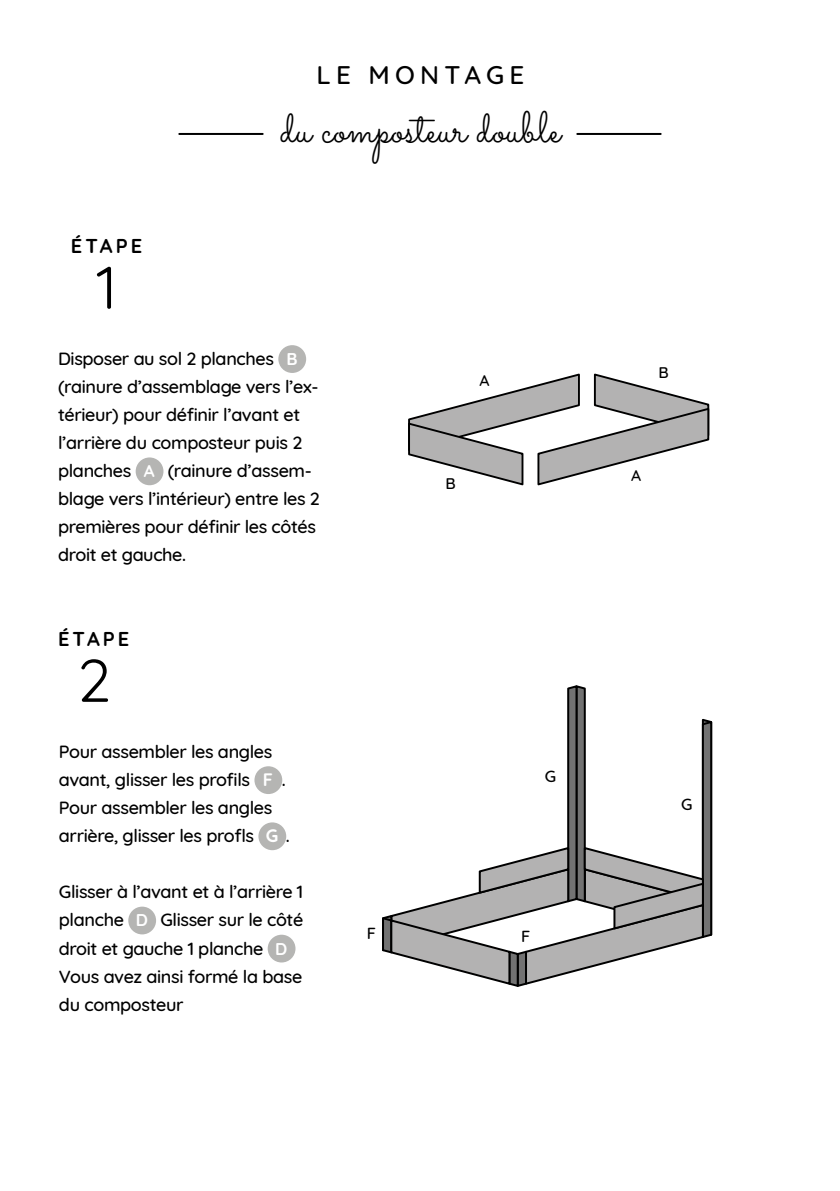
<style>
.page{position:relative;width:840px;height:1191px;background:#fff}
.page>*{position:absolute;margin:0;border:0;box-sizing:border-box;transform-origin:0 0}
.t1{font:60px "Quicksand";color:#000}
.t2{font:44px "Sacramento";color:#000}
.t3{font:500 26px "Quicksand";letter-spacing:.2em;color:#000}
.t4{font:700 20px "Quicksand";letter-spacing:.15em;color:#000}
.t5{font:500 18px/28px "Quicksand";letter-spacing:-.02em;color:#000}
.t6{font:500 16.4px "Quicksand";color:#000}
.t7{font:500 15.8px "Quicksand";color:#000}
.s1{font-weight:700;font-size:17px;color:#fff}
.s2{font-weight:700;color:#fff}
</style>
<div class="page">
<svg style="left:408px;top:373px;width:302px;height:113px"></svg>
<svg style="left:382px;top:685px;width:331px;height:302px"></svg>
<div style="left:254px;top:766px;width:28px;height:28px;background:#b5b5b3;border-radius:50%"></div>
<div style="left:258px;top:822px;width:28px;height:28px;background:#b5b5b3;border-radius:50%"></div>
<div style="left:128px;top:906px;width:28px;height:28px;background:#b5b5b3;border-radius:50%"></div>
<div style="left:267px;top:934px;width:28px;height:28px;background:#b5b5b3;border-radius:50%"></div>
<div style="left:278px;top:345px;width:28px;height:28px;background:#b5b5b3;border-radius:50%"></div>
<div style="left:136px;top:457px;width:27px;height:28px;background:#b5b5b3;border-radius:50%"></div>
<hr style="left:179px;top:133px;width:83px;height:2px;background:#000">
<hr style="left:577px;top:133px;width:83px;height:2px;background:#000">
<p class="t4" style="left:71px;top:229px;width:73px">ÉTAPE</p>
<h1 class="t1" style="left:97px;top:241px;width:21px">1</h1>
<h3 class="t3" style="left:316px;top:54px;width:209px">LE MONTAGE</h3>
<h2 class="t2" style="left:280px;top:101px;width:282px">du composteur double</h2>
<p class="t5" style="left:58px;top:343px;width:263px">Disposer au sol 2 planches <span class="s1">B </span>(rainure d’assemblage vers l’ex&shy;térieur) pour définir l’avant et l’arrière du composteur puis 2 planches <span class="s1">A</span> (rainure d’assem&shy;blage vers l’intérieur) entre les 2 premières pour définir les côtés droit et gauche.</p>
<p class="t4" style="left:58px;top:622px;width:73px">ÉTAPE</p>
<h1 class="t1" style="left:77px;top:634px;width:36px">2</h1>
<p class="t5" style="left:59px;top:736px;width:232px">Pour assembler les angles avant, glisser les profils <span class="s2">F</span> .<br>Pour assembler les angles arrière, glisser les profls <span class="s2">G</span> .</p>
<p class="t5" style="left:59px;top:876px;width:246px">Glisser à l’avant et à l’arrière 1 planche <span class="s1">D</span> Glisser sur le côté droit et gauche 1 planche <span class="s1">D<br></span>Vous avez ainsi formé la base du composteur</p>
<p class="t6" style="left:366px;top:919px;width:11px">F</p>
<p class="t7" style="left:479px;top:367px;width:12px">A</p>
<p class="t7" style="left:445px;top:470px;width:12px">B</p>
<p class="t6" style="left:544px;top:763px;width:13px">G</p>
<p class="t6" style="left:521px;top:922px;width:11px">F</p>
<p class="t7" style="left:658px;top:360px;width:12px">B</p>
<p class="t7" style="left:631px;top:462px;width:12px">A</p>
<p class="t6" style="left:680px;top:791px;width:13px">G</p>
</div>
